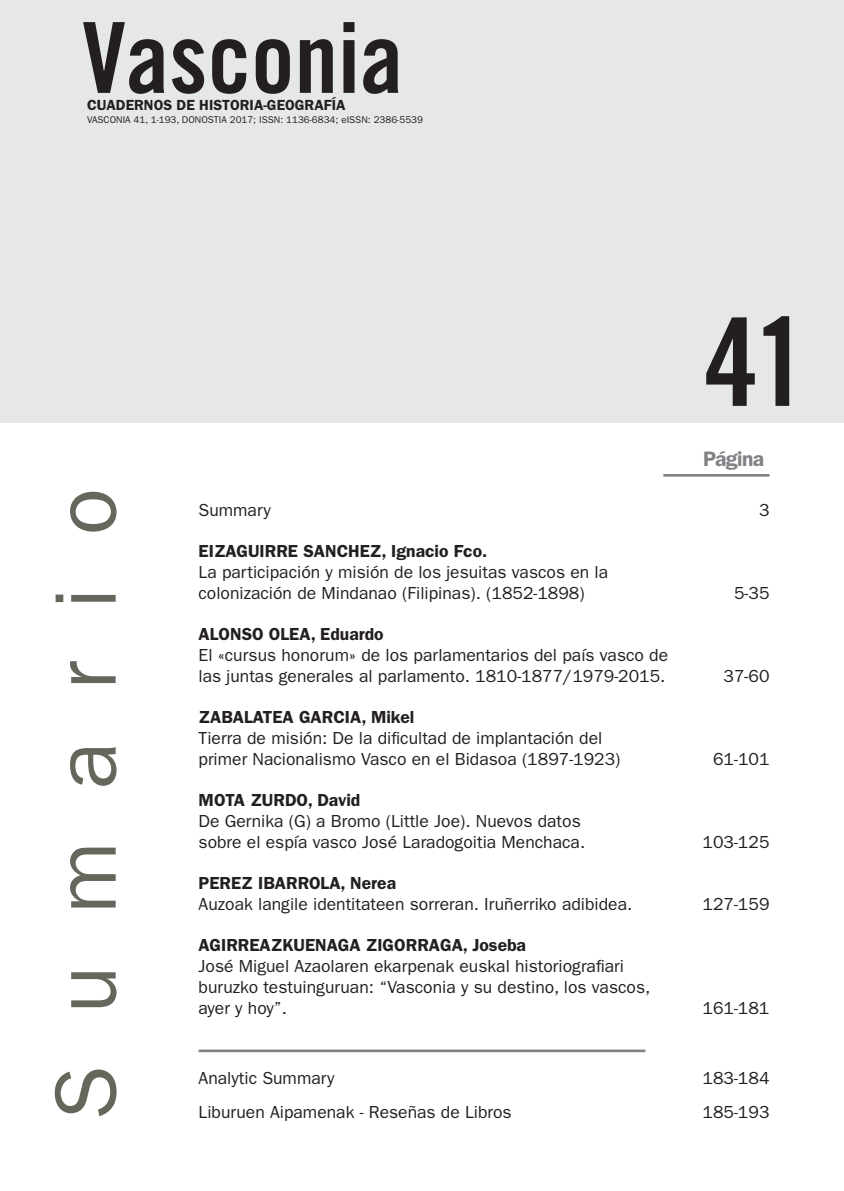
<style>
.page{position:relative;width:844px;height:1191px;background:#fff}
.page>*{position:absolute;margin:0;border:0;box-sizing:border-box;transform-origin:0 0}
.t1{font:122.5px "Trade Gothic LT Std Bd Cn 20";color:#231f20}
.t2{font:98px "Trade Gothic LT Std Bd Cn 20";color:#231f20}
.t3{font:87.5px "ITC Franklin Gothic Std";letter-spacing:.6em;color:#66665c}
.t4{font:600 21px "ITC Franklin Gothic Std";letter-spacing:-.025em;color:#808285}
.t5{font:17.5px/21px "ITC Franklin Gothic Std";color:#231f20}
.t6{font:600 17.5px "ITC Franklin Gothic Std";color:#231f20}
.t7{font:600 14.7px "ITC Franklin Gothic Std";color:#231f20}
.t8{font:9.8px "ITC Franklin Gothic Std";color:#231f20}
</style>
<div class="page">
<div style="left:0;top:0;width:843px;height:423px;background:#e6e7e9"></div>
<hr style="left:663px;top:474px;width:106px;height:2px;background:#808285">
<hr style="left:198px;top:1049px;width:447px;height:3px;background:#808285">
<h2 class="t2" style="left:82px;top:-2px;width:322px">Vasconia</h2>
<p class="t7" style="left:87px;top:96px;width:260px">CUADERNOS DE HISTORIA-GEOGRAFÍA</p>
<p class="t8" style="left:87px;top:114px;width:337px">VASCONIA 41, 1-193, DONOSTIA 2017; ISSN: 1136-6834; eISSN: 2386-5539</p>
<h1 class="t1" style="left:704px;top:288px;width:105px">41</h1>
<p class="t4" style="left:703px;top:446px;width:63px">Página</p>
<h3 class="t3" style="left:36px;top:1120px;width:633px;rotate:-90deg">Sumario</h3>
<p class="t5" style="left:198px;top:500px;width:74px">Summary</p>
<p class="t5" style="left:758px;top:500px;width:12px">3</p>
<p class="t6" style="left:198px;top:541px;width:290px">EIZAGUIRRE SANCHEZ, Ignacio Fco.</p>
<p class="t5" style="left:198px;top:562px;width:411px">La participación y misión de los jesuitas vascos en la colonización de Mindanao (Filipinas). (1852-1898)</p>
<p class="t5" style="left:734px;top:583px;width:37px">5-35</p>
<p class="t6" style="left:198px;top:623px;width:186px">ALONSO OLEA, Eduardo</p>
<p class="t5" style="left:198px;top:645px;width:471px">El «cursus honorum» de los parlamentarios del país vasco de las juntas generales al parlamento. 1810-1877/1979-2015.</p>
<p class="t6" style="left:198px;top:706px;width:217px">ZABALATEA GARCIA, Mikel</p>
<p class="t5" style="left:198px;top:727px;width:423px">Tierra de misión: De la dificultad de implantación del primer Nacionalismo Vasco en el Bidasoa (1897-1923)</p>
<p class="t6" style="left:198px;top:789px;width:163px">MOTA ZURDO, David</p>
<p class="t5" style="left:198px;top:811px;width:388px">De Gernika (G) a Bromo (Little Joe). Nuevos datos sobre el espía vasco José Laradogoitia Menchaca.</p>
<p class="t5" style="left:723px;top:666px;width:47px">37-60</p>
<p class="t5" style="left:713px;top:748px;width:58px">61-101</p>
<p class="t5" style="left:702px;top:832px;width:68px">103-125</p>
<p class="t6" style="left:198px;top:872px;width:199px">PEREZ IBARROLA, Nerea</p>
<p class="t5" style="left:198px;top:893px;width:435px">Auzoak langile identitateen sorreran. Iruñerriko adibidea.</p>
<p class="t5" style="left:702px;top:893px;width:68px">127-159</p>
<p class="t6" style="left:198px;top:934px;width:329px">AGIRREAZKUENAGA ZIGORRAGA, Joseba</p>
<p class="t5" style="left:198px;top:955px;width:453px">José Miguel Azaolaren ekarpenak euskal historiografiari buruzko testuinguruan: “Vasconia y su destino, los vascos, ayer y hoy”.</p>
<p class="t5" style="left:702px;top:997px;width:68px">161-181</p>
<p class="t5" style="left:198px;top:1067px;width:137px">Analytic Summary</p>
<p class="t5" style="left:702px;top:1067px;width:68px">183-184</p>
<p class="t5" style="left:198px;top:1101px;width:314px">Liburuen Aipamenak - Reseñas de Libros</p>
<p class="t5" style="left:702px;top:1101px;width:68px">185-193</p>
</div>
